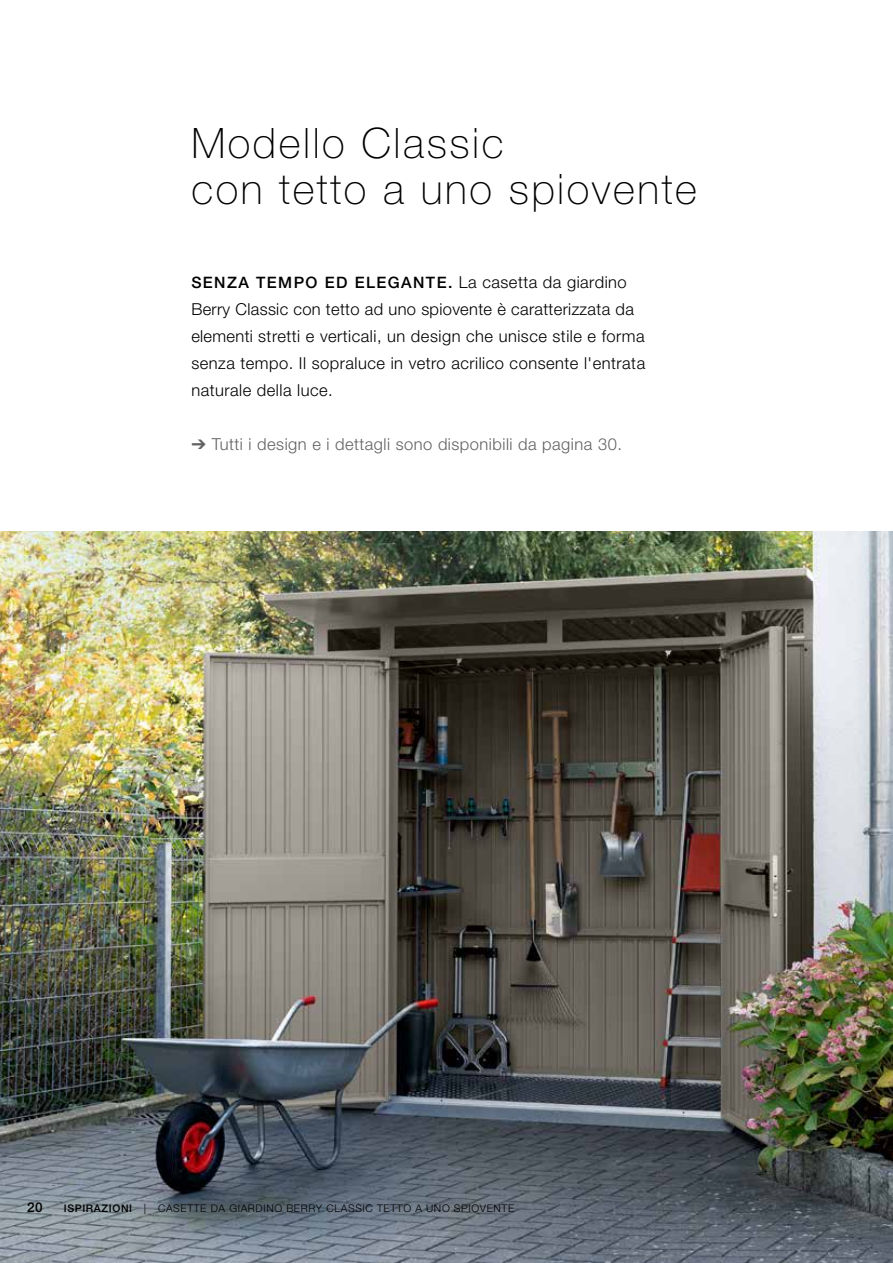
<style>
.page{position:relative;width:893px;height:1263px;background:#fff}
.page>*{position:absolute;margin:0;border:0;box-sizing:border-box;transform-origin:0 0}
.t1{font:100 42px/46.5px "Hoermann Helvetica Neue";letter-spacing:.06em;color:#000}
.t2{font:300 16.5px/27px "Hoermann Helvetica Neue";letter-spacing:.03em;color:#000}
.t3{font:300 16.5px "Hoermann Helvetica Neue";letter-spacing:.03em;color:#626261}
.t4{font:500 15.75px "Hoermann Helvetica Neue";letter-spacing:.09em;color:#000}
.t5{font:500 13.5px "Hoermann Helvetica Neue";color:#000}
.t6{font:300 10.5px "Hoermann Helvetica Neue";letter-spacing:.06em;color:#000}
.s1{font-weight:300;font-size:16.5px}
.s2{font-weight:500}
</style>
<div class="page">
<img style="left:0;top:531px;width:893px;height:732px">
<h1 class="t1" style="left:191px;top:117px;width:507px">Modello Classic<br>con tetto a uno spiovente</h1>
<p class="t4" style="left:191px;top:272px;width:437px">SENZA TEMPO ED ELEGANTE. <span class="s1">La casetta da giardino</span></p>
<p class="t2" style="left:191px;top:295px;width:455px">Berry Classic con tetto ad uno spiovente è caratterizzata da elementi stretti e verticali, un design che unisce stile e forma senza tempo. Il sopraluce in vetro acrilico consente l'entrata naturale della luce.</p>
<p class="t3" style="left:191px;top:433px;width:432px">➔ Tutti i design e i dettagli sono disponibili da pagina 30.</p>
<p class="t5" style="left:27px;top:1198px;width:17px">20</p>
<p class="t6" style="left:64px;top:1201px;width:452px"><span class="s2">ISPIRAZIONI</span> | CASETTE DA GIARDINO BERRY CLASSIC TETTO A UNO SPIOVENTE</p>
</div>
